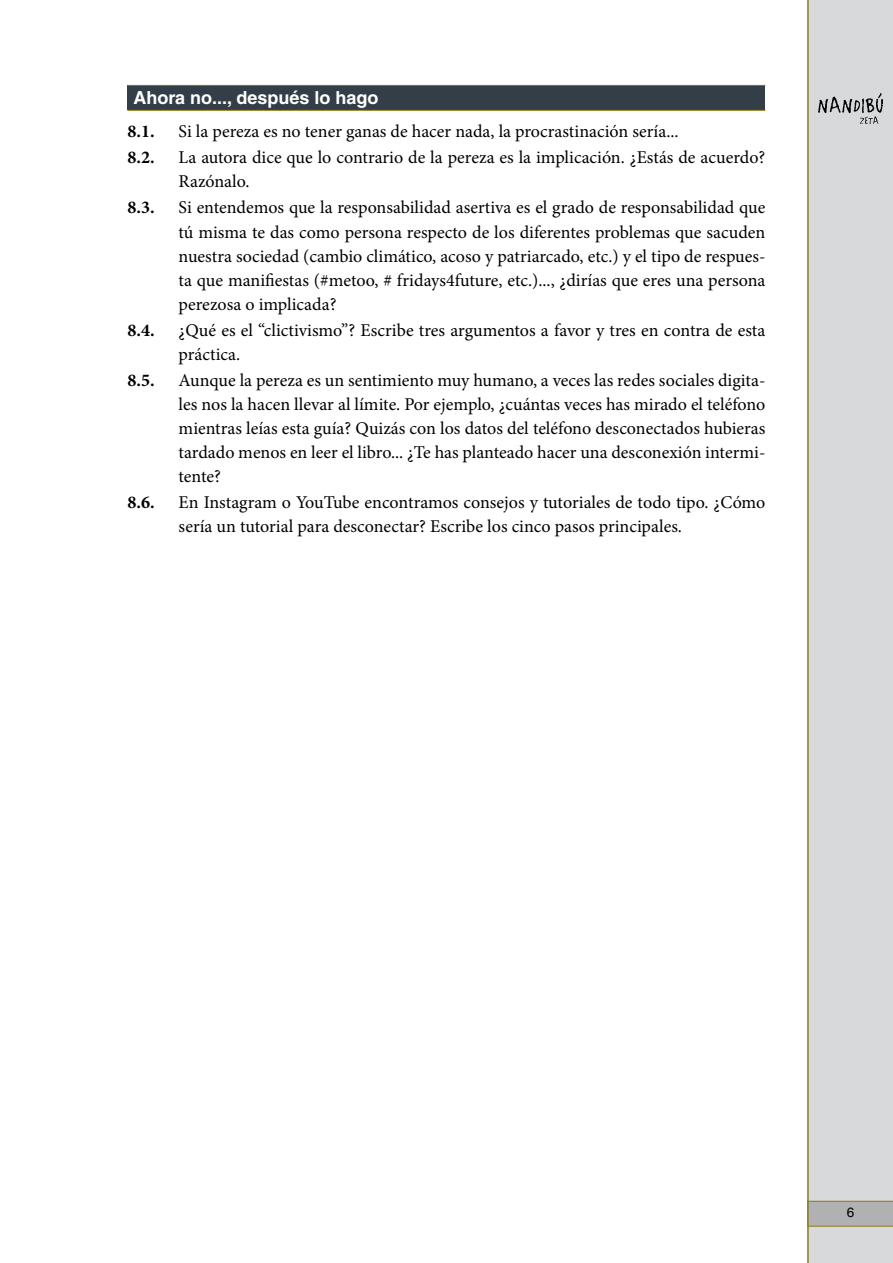
<style>
.page{position:relative;width:893px;height:1263px;background:#fff}
.page>*{position:absolute;margin:0;border:0;box-sizing:border-box;transform-origin:0 0}
.cos_entrat_4{font:18px/24px "Minion Pro";color:#000}
.titol_taula{font:700 18px "Helvetica LT Std";color:#fff}
.cos_entrat_4-2{font:700 18px "Minion Pro";color:#000}
.t1{font:13.5px "Helvetica LT Std";color:#000}
</style>
<div class="page">
<div style="left:809px;top:0;width:84px;height:1263px;background:#d8d9da"></div>
<div style="left:808px;top:1201px;width:85px;height:25px;background:#afb1b3"></div>
<hr style="left:808px;top:1201px;width:85px;height:1px;background:#8c7a16">
<hr style="left:808px;top:1226px;width:85px;height:1px;background:#8c7a16">
<hr style="left:807px;top:0;width:2px;height:1263px;background:#8c7a16">
<img style="left:819px;top:93px;width:63px;height:30px">
<div style="left:128px;top:85px;width:637px;height:25px;background:#333e48"></div>
<hr style="left:128px;top:85px;width:637px;height:1px;background:#8c7a16">
<hr style="left:128px;top:110px;width:637px;height:1px;background:#8c7a16">
<p class="titol_taula" style="left:134px;top:87px;width:246px">Ahora no..., después lo hago</p>
<p class="cos_entrat_4-2" style="left:128px;top:121px;width:29px">8.1.</p>
<p class="cos_entrat_4" style="left:179px;top:120px;width:502px">Si la pereza es no tener ganas de hacer nada, la procrastinación sería...</p>
<p class="cos_entrat_4-2" style="left:128px;top:147px;width:29px">8.2.</p>
<p class="cos_entrat_4" style="left:179px;top:146px;width:588px">La autora dice que lo contrario de la pereza es la implicación. ¿Estás de acuerdo?<br>Razónalo.</p>
<p class="cos_entrat_4-2" style="left:128px;top:197px;width:29px">8.3.</p>
<p class="cos_entrat_4" style="left:179px;top:196px;width:588px;text-align:justify">Si entendemos que la responsabilidad asertiva es el grado de responsabilidad que tú misma te das como persona respecto de los diferentes problemas que sacuden nuestra sociedad (cambio climático, acoso y patriarcado, etc.) y el tipo de respues&shy;ta que manifiestas (#metoo, # fridays4future, etc.)..., ¿dirías que eres una persona perezosa o implicada?</p>
<p class="cos_entrat_4-2" style="left:128px;top:319px;width:29px">8.4.</p>
<p class="cos_entrat_4" style="left:179px;top:318px;width:588px">¿Qué es el “clictivismo”? Escribe tres argumentos a favor y tres en contra de esta práctica.</p>
<p class="cos_entrat_4-2" style="left:128px;top:369px;width:29px">8.5.</p>
<p class="cos_entrat_4" style="left:179px;top:368px;width:588px;text-align:justify">Aunque la pereza es un sentimiento muy humano, a veces las redes sociales digita&shy;les nos la hacen llevar al límite. Por ejemplo, ¿cuántas veces has mirado el teléfono mientras leías esta guía? Quizás con los datos del teléfono desconectados hubieras tardado menos en leer el libro... ¿Te has planteado hacer una desconexión intermi&shy;tente?</p>
<p class="cos_entrat_4-2" style="left:128px;top:491px;width:29px">8.6.</p>
<p class="cos_entrat_4" style="left:179px;top:490px;width:588px">En Instagram o YouTube encontramos consejos y tutoriales de todo tipo. ¿Cómo sería un tutorial para desconectar? Escribe los cinco pasos principales.</p>
<p class="t1" style="left:847px;top:1205px;width:9px">6</p>
</div>
